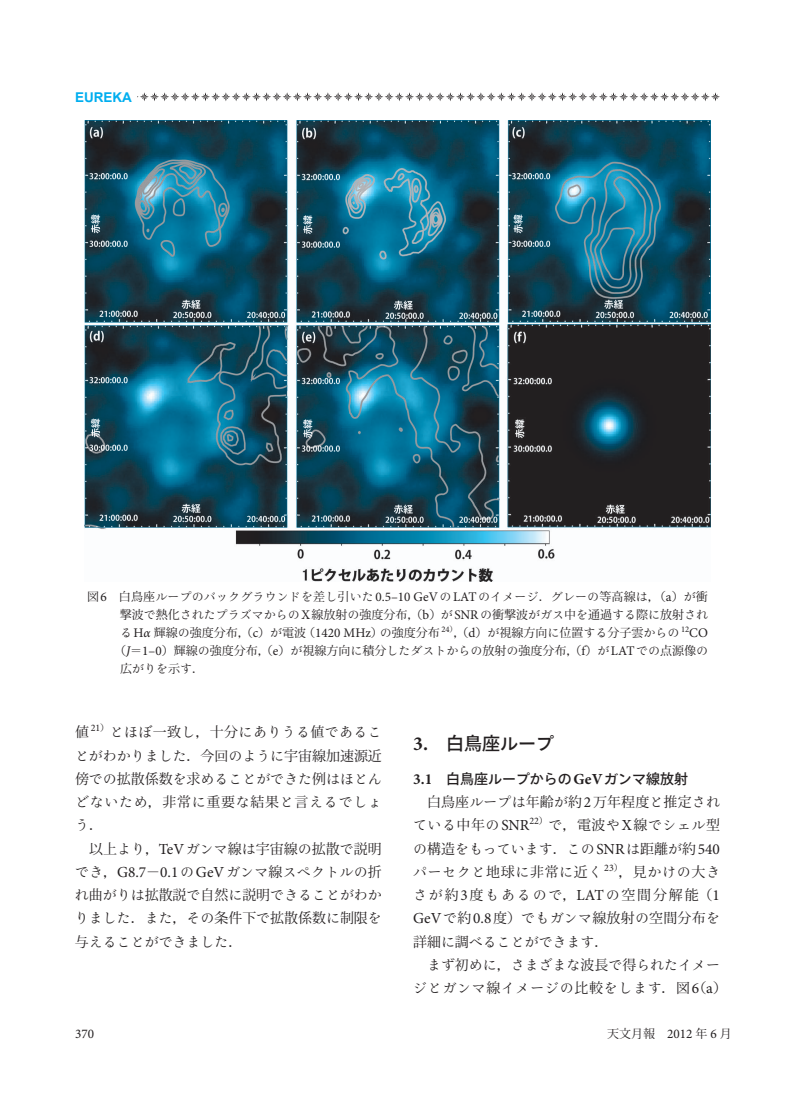
<style>
.page{position:relative;width:795px;height:1115px;background:#fff}
.page>*{position:absolute;margin:0;border:0;box-sizing:border-box;transform-origin:0 0}
.t1{font:500 18px "Koz Go Pro";color:#231f20}
.t2{font:13.95px/23.2px "Ryo Text Plus N";color:#231f20;text-align:justify}
.t3{font:13.95px/23.2px "Koz Min Pro";letter-spacing:.01em;color:#231f20}
.t4{font:13.95px "Ryo Text Plus N";letter-spacing:.05em;color:#231f20}
.t5{font:500 13.95px "Ryo Gothic Plus N";color:#231f20}
.t6{font:700 13.5px "Arial";color:#00aeef}
.t7{font:13.2px "Minion Pro";color:#231f20}
.t8{font:12px/18px "Koz Min Pro";color:#231f20;text-align:center}
.t9{font:12px "Ryo Text Plus N";letter-spacing:.01em;color:#231f20}
.s1{font-family:"Koz Min Pro"}
.s2{font-family:"Minion Pro";font-size:13.2px}
.s3{font-family:"Ryo Text Plus N"}
.s4{font-family:"Minion Pro";font-style:italic;font-size:13.2px}
.s5{font-family:"Minion Pro";font-size:15.3px}
.s6{font-family:"Minion Pro";font-weight:700;font-size:19.8px}
.s7{font-family:"Ryo Gothic Plus N"}
.s8{font-family:"Minion Pro";font-weight:700;font-size:15.3px}
.s9{font-family:"Koz Go Pro"}
</style>
<div class="page">
<svg style="left:137px;top:92px;width:583px;height:9px"></svg>
<img style="left:85px;top:120px;width:625px;height:461px">
<p class="t6" style="left:75px;top:88px;width:58px">EUREKA</p>
<p class="t9" style="left:87px;top:589px;width:622px"><span class="s1">図</span><span class="s2">6</span> <span class="s1">白鳥座</span>ループのバックグラウンドを<span class="s1">差</span>し<span class="s1">引</span>いた<span class="s2">0.5–10 GeV</span>の<span class="s2">LAT</span>のイメージ<span class="s1">．</span>グレーの<span class="s1">等高線</span>は<span class="s1">，（</span><span class="s2">a</span><span class="s1">）</span>が<span class="s1">衝</span></p>
<p class="t8" style="left:114px;top:605px;width:596px">撃波<span class="s3">で</span>熱化<span class="s3">されたプラズマからの</span><span class="s2">X</span>線放射<span class="s3">の</span>強度分布，（<span class="s2">b</span>）<span class="s3">が</span><span class="s2">SNR</span><span class="s3">の</span>衝撃波<span class="s3">がガス</span>中<span class="s3">を</span>通過<span class="s3">する</span>際<span class="s3">に</span>放射<span class="s3">される</span><span class="s2">H</span><span class="s4">α</span> 輝線<span class="s3">の</span>強度分布，（<span class="s2">c</span>）<span class="s3">が</span>電波（<span class="s2">1420 MHz</span>）<span class="s3">の</span>強度分布 <sup>24</sup><sup>）</sup>，（<span class="s2">d</span>）<span class="s3">が</span>視線方向<span class="s3">に</span>位置<span class="s3">する</span>分子雲<span class="s3">からの</span> <sup>12</sup><span class="s2">CO</span>（<span class="s4">J</span>＝<span class="s2">1–0</span>）輝線<span class="s3">の</span>強度分布，（<span class="s2">e</span>）<span class="s3">が</span>視線方向<span class="s3">に</span>積分<span class="s3">したダストからの</span>放射<span class="s3">の</span>強度分布，（<span class="s2">f</span>）<span class="s3">が</span><span class="s2">LAT</span><span class="s3">での</span>点源像<span class="s3">の</span></p>
<p class="t9" style="left:120px;top:661px;width:85px"><span class="s1">広</span>がりを<span class="s1">示</span>す<span class="s1">．</span></p>
<p class="t2" style="left:75px;top:720px;width:309px"><span class="s1">値</span><sup>21</sup><sup>）</sup>とほぼ<span class="s1">一致</span>し<span class="s1">，十分</span>にありうる<span class="s1">値</span>であることがわかりました<span class="s1">．今回</span>のように<span class="s1">宇宙線加速源近傍</span>での<span class="s1">拡散係数</span>を<span class="s1">求</span>めることができた<span class="s1">例</span>はほとんどないため<span class="s1">，非常</span>に<span class="s1">重要</span>な<span class="s1">結果</span>と<span class="s1">言</span>えるでしょう<span class="s1">．</span></p>
<p class="t3" style="left:89px;top:836px;width:294px">以上<span class="s3">より</span>，<span class="s5">TeV</span><span class="s3">ガンマ</span>線<span class="s3">は</span>宇宙線<span class="s3">の</span>拡散<span class="s3">で</span>説明</p>
<p class="t2" style="left:75px;top:860px;width:308px">でき<span class="s1">，</span><span class="s5">G8.7</span><span class="s1">－</span><span class="s5">0.1</span>の<span class="s5">GeV</span>ガンマ<span class="s1">線</span>スペクトルの<span class="s1">折</span>れ<span class="s1">曲</span>がりは<span class="s1">拡散説</span>で<span class="s1">自然</span>に<span class="s1">説明</span>できることがわかりました<span class="s1">．</span>また<span class="s1">，</span>その<span class="s1">条件下</span>で<span class="s1">拡散係数</span>に<span class="s1">制限</span>を<span class="s1">与</span>えることができました<span class="s1">．</span></p>
<p class="t1" style="left:413px;top:732px;width:142px"><span class="s6">3.</span> 白鳥座<span class="s7">ループ</span></p>
<p class="t5" style="left:413px;top:769px;width:276px"><span class="s8">3.1</span> <span class="s9">白鳥座</span>ループからの<span class="s8">GeV</span>ガンマ<span class="s9">線放射</span></p>
<p class="t3" style="left:427px;top:789px;width:294px">白鳥座<span class="s3">ループは</span>年齢<span class="s3">が</span>約<span class="s5">2</span>万年程度<span class="s3">と</span>推定<span class="s3">され</span></p>
<p class="t2" style="left:413px;top:813px;width:308px">ている<span class="s1">中年</span>の<span class="s5">SNR</span><sup>22</sup><sup>）</sup>で<span class="s1">，電波</span>や<span class="s5">X</span><span class="s1">線</span>でシェル<span class="s1">型</span>の<span class="s1">構造</span>をもっています<span class="s1">．</span>この<span class="s5">SNR</span>は<span class="s1">距離</span>が<span class="s1">約</span><span class="s5">540</span>パーセクと<span class="s1">地球</span>に<span class="s1">非常</span>に<span class="s1">近</span>く<sup>23</sup><sup>）</sup><span class="s1">，見</span>かけの<span class="s1">大</span>き</p>
<p class="t3" style="left:413px;top:882px;width:308px"><span class="s3">さが</span>約<span class="s5">3</span>度<span class="s3">もあるので</span>，<span class="s5">LAT</span><span class="s3">の</span>空間分解能（<span class="s5">1<br>GeV</span><span class="s3">で</span>約<span class="s5">0.8</span>度）<span class="s3">でもガンマ</span>線放射<span class="s3">の</span>空間分布<span class="s3">を</span></p>
<p class="t2" style="left:413px;top:929px;width:197px"><span class="s1">詳細</span>に<span class="s1">調</span>べることができます<span class="s1">．</span></p>
<p class="t2" style="left:427px;top:953px;width:294px">まず<span class="s1">初</span>めに<span class="s1">，</span>さまざまな<span class="s1">波長</span>で<span class="s1">得</span>られたイメー</p>
<p class="t4" style="left:413px;top:979px;width:315px">ジとガンマ<span class="s1">線</span>イメージの<span class="s1">比較</span>をします<span class="s1">．図</span><span class="s5">6</span><span class="s1">（</span><span class="s5">a</span><span class="s1">）</span></p>
<p class="t7" style="left:75px;top:1024px;width:21px">370</p>
<p class="t8" style="left:607px;top:1023px;width:126px">天文月報 <span class="s2">2012</span> 年 <span class="s2">6</span> 月</p>
</div>
